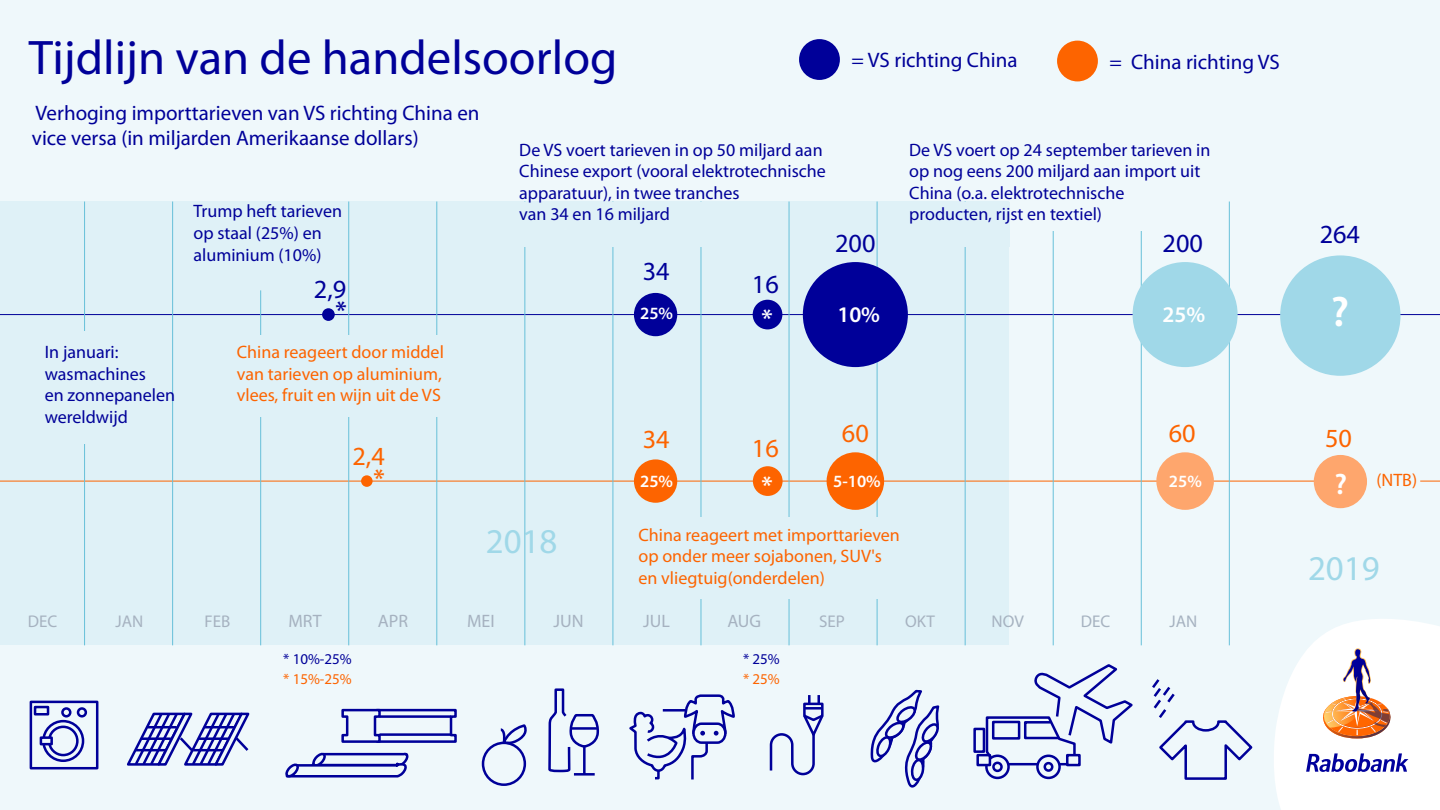
<style>
.page{position:relative;width:1440px;height:810px;background:#eff8fb}
.page>*{position:absolute;margin:0;border:0;box-sizing:border-box;transform-origin:0 0}
.t1{font:48.75px "Myriad Pro";color:#009}
.t2{font:600 42.83px "Myriad Pro";color:#fff}
.t3{font:34.88px "Myriad Pro";color:#a0d8e8}
.t4{font:600 29.55px "Myriad Pro";color:#fff}
.t5{font:26.25px "Myriad Pro";color:#009}
.t6{font:26.25px "Myriad Pro";color:#fd6400}
.t7{font:600 25.72px "Myriad Pro";color:#fff}
.t8{font:600 25.72px "Myriad Pro";color:#fd6400}
.t9{font:600 25.72px "Myriad Pro";color:#009}
.t10{font:600 22.35px "Myriad Pro";color:#fff}
.t11{font:21px/25.2px "Myriad Pro";color:#009}
.t12{font:18px/21.6px "Myriad Pro";color:#009}
.t13{font:18px/21.6px "Myriad Pro";color:#fd6400;text-align:justify}
.t14{font:18px "Myriad Pro";color:#a6b2c0}
.t15{font:600 17.25px "Myriad Pro";color:#fff}
.t16{font:17.02px "Myriad Pro";color:#a6b2c0}
.t17{font:15px "Myriad Pro";color:#009}
.t18{font:15px "Myriad Pro";color:#fd6400}
</style>
<div class="page">
<svg style="left:1274px;top:619px;width:166px;height:191px"></svg>
<div style="left:799px;top:39px;width:41px;height:41px;background:#009;border-radius:50%"></div>
<div style="left:1057px;top:41px;width:41px;height:40px;background:#fd6400;border-radius:50%"></div>
<svg style="left:341px;top:708px;width:116px;height:35px"></svg>
<hr style="left:380px;top:715px;width:71px;height:3px;background:#009">
<hr style="left:380px;top:733px;width:71px;height:3px;background:#009">
<svg style="left:629px;top:694px;width:106px;height:86px"></svg>
<div style="left:30px;top:701px;width:68px;height:68px;background:#eff8fb;border:3px solid #009"></div>
<svg style="left:34px;top:706px;width:15px;height:10px"></svg>
<div style="left:61px;top:707px;width:11px;height:11px;border:3px solid #009;border-radius:50%"></div>
<div style="left:77px;top:707px;width:10px;height:11px;border:3px solid #009;border-radius:50%"></div>
<svg style="left:43px;top:721px;width:40px;height:40px"></svg>
<div style="left:42px;top:720px;width:42px;height:42px;border:3px solid #009;border-radius:50%"></div>
<div style="left:49px;top:727px;width:28px;height:28px;background:#eff8fb;border-radius:50%"></div>
<div style="left:48px;top:726px;width:31px;height:30px;border:3px solid #009;border-radius:50%"></div>
<svg style="left:40px;top:736px;width:13px;height:9px"></svg>
<hr style="left:574px;top:773px;width:21px;height:3px;background:#009">
<svg style="left:548px;top:688px;width:51px;height:86px"></svg>
<hr style="left:572px;top:727px;width:25px;height:3px;background:#009">
<svg style="left:870px;top:201px;width:72px;height:587px"></svg>
<div style="left:482px;top:742px;width:44px;height:44px;border:3px solid #009;border-radius:50%"></div>
<svg style="left:498px;top:724px;width:29px;height:30px"></svg>
<svg style="left:769px;top:695px;width:55px;height:81px"></svg>
<hr style="left:804px;top:707px;width:18px;height:3px;background:#009">
<div style="left:0;top:202px;width:1008px;height:443px;background:#dff1f7"></div>
<hr style="left:0;top:314px;width:1440px;height:1px;background:#009">
<svg style="left:1420px;top:481px;width:20px;height:1px"></svg>
<hr style="left:0;top:481px;width:1321px;height:1px;background:#fd6400">
<svg style="left:285px;top:752px;width:124px;height:26px"></svg>
<hr style="left:84px;top:202px;width:1px;height:443px;background:#67c0d9">
<hr style="left:172px;top:202px;width:1px;height:443px;background:#67c0d9">
<hr style="left:260px;top:290px;width:1px;height:355px;background:#67c0d9">
<hr style="left:348px;top:202px;width:1px;height:443px;background:#67c0d9">
<hr style="left:437px;top:202px;width:1px;height:443px;background:#67c0d9">
<hr style="left:525px;top:202px;width:1px;height:443px;background:#67c0d9">
<hr style="left:613px;top:202px;width:1px;height:443px;background:#67c0d9">
<hr style="left:701px;top:202px;width:1px;height:443px;background:#67c0d9">
<hr style="left:789px;top:202px;width:1px;height:443px;background:#67c0d9">
<hr style="left:877px;top:202px;width:1px;height:443px;background:#67c0d9">
<hr style="left:965px;top:202px;width:1px;height:443px;background:#67c0d9">
<hr style="left:1053px;top:202px;width:1px;height:443px;background:#67c0d9">
<hr style="left:1141px;top:202px;width:1px;height:443px;background:#67c0d9">
<hr style="left:1229px;top:202px;width:1px;height:443px;background:#67c0d9">
<svg style="left:127px;top:712px;width:123px;height:54px"></svg>
<div style="left:43px;top:331px;width:70px;height:113px;background:#dff1f7"></div>
<div style="left:215px;top:335px;width:253px;height:81px;background:#dff1f7"></div>
<div style="left:628px;top:518px;width:287px;height:81px;background:#dff1f7"></div>
<div style="left:480px;top:202px;width:287px;height:45px;background:#dff1f7"></div>
<div style="left:887px;top:202px;width:122px;height:44px;background:#dff1f7"></div>
<div style="left:1016px;top:164px;width:164px;height:66px;background:#eff8fb"></div>
<div style="left:361px;top:475px;width:12px;height:12px;background:#fd6400;border-radius:6px"></div>
<div style="left:634px;top:459px;width:43px;height:44px;background:#fd6400;border-radius:22px"></div>
<div style="left:753px;top:466px;width:30px;height:30px;background:#fd6400;border-radius:15px"></div>
<div style="left:322px;top:308px;width:13px;height:13px;background:#009;border-radius:6px"></div>
<div style="left:634px;top:293px;width:43px;height:43px;background:#009;border-radius:22px"></div>
<div style="left:753px;top:300px;width:29px;height:29px;background:#009;border-radius:15px"></div>
<div style="left:803px;top:262px;width:105px;height:105px;background:#009;border-radius:53px"></div>
<div style="left:1133px;top:262px;width:105px;height:105px;background:#a0d8e8;border-radius:50%"></div>
<div style="left:827px;top:452px;width:57px;height:58px;background:#fd6400;border-radius:29px"></div>
<div style="left:1280px;top:255px;width:121px;height:121px;background:#a0d8e8;border-radius:50%"></div>
<div style="left:1156px;top:452px;width:58px;height:58px;background:#fea66d;border-radius:29px"></div>
<svg style="left:1037px;top:756px;width:23px;height:22px"></svg>
<div style="left:1036px;top:755px;width:25px;height:24px;border:3px solid #009;border-radius:50%"></div>
<div style="left:1045px;top:763px;width:7px;height:8px;background:#eff8fb;border-radius:50%"></div>
<div style="left:1044px;top:762px;width:9px;height:10px;border:3px solid #009;border-radius:50%"></div>
<svg style="left:986px;top:756px;width:23px;height:22px"></svg>
<div style="left:985px;top:755px;width:25px;height:24px;border:3px solid #009;border-radius:50%"></div>
<div style="left:993px;top:763px;width:9px;height:8px;background:#eff8fb;border-radius:50%"></div>
<div style="left:992px;top:762px;width:11px;height:10px;border:3px solid #009;border-radius:50%"></div>
<div style="left:973px;top:728px;width:12px;height:25px;background:#eff8fb;border:3px solid #009"></div>
<div style="left:976px;top:754px;width:15px;height:12px;background:#eff8fb;border:3px solid #009"></div>
<svg style="left:984px;top:664px;width:149px;height:103px"></svg>
<div style="left:992px;top:721px;width:28px;height:19px;background:#eff8fb;border:3px solid #009"></div>
<svg style="left:1152px;top:679px;width:101px;height:101px"></svg>
<div style="left:1314px;top:455px;width:53px;height:53px;background:#fea66d;border-radius:50%"></div>
<h1 class="t1" style="left:29px;top:28px;width:590px">Tijdlijn van de handelsoorlog</h1>
<p class="t11" style="left:32px;top:100px;width:449px">Verhoging importtarieven van VS richting China en vice versa (in miljarden Amerikaanse dollars)</p>
<p class="t11" style="left:852px;top:47px;width:167px">= VS richting China</p>
<p class="t11" style="left:1110px;top:49px;width:172px">= China richting VS</p>
<p class="t12" style="left:519px;top:138px;width:308px">De VS voert tarieven in op 50 miljard aan Chinese export (vooral elektrotechnische apparatuur), in twee tranches<br>van 34 en 16 miljard</p>
<p class="t12" style="left:909px;top:138px;width:303px">De VS voert op 24 september tarieven in op nog eens 200 miljard aan import uit China (o.a. elektrotechnische producten, rijst en textiel)</p>
<p class="t12" style="left:194px;top:200px;width:150px">Trump heft tarieven op staal (25%) en aluminium (10%)</p>
<h3 class="t5" style="left:835px;top:227px;width:42px">200</h3>
<h3 class="t5" style="left:1163px;top:227px;width:42px">200</h3>
<h3 class="t5" style="left:643px;top:255px;width:28px">34</h3>
<h3 class="t5" style="left:752px;top:268px;width:28px">16</h3>
<h3 class="t5" style="left:314px;top:273px;width:34px">2,9</h3>
<h3 class="t9" style="left:335px;top:294px;width:13px">*</h3>
<p class="t15" style="left:640px;top:302px;width:34px">25%</p>
<p class="t10" style="left:837px;top:301px;width:44px">10%</p>
<p class="t10" style="left:1163px;top:301px;width:44px">25%</p>
<h3 class="t7" style="left:762px;top:302px;width:13px">*</h3>
<h3 class="t5" style="left:1320px;top:218px;width:42px">264</h3>
<h2 class="t2" style="left:1331px;top:284px;width:20px">?</h2>
<p class="t12" style="left:45px;top:341px;width:132px">In januari: wasmachines<br>en zonnepanelen wereldwijd</p>
<p class="t13" style="left:237px;top:341px;width:209px">China reageert door middel van tarieven op aluminium, vlees, fruit en wijn uit de VS</p>
<h3 class="t6" style="left:353px;top:440px;width:34px">2,4</h3>
<h3 class="t8" style="left:374px;top:462px;width:13px">*</h3>
<h3 class="t6" style="left:643px;top:423px;width:28px">34</h3>
<h3 class="t6" style="left:752px;top:432px;width:28px">16</h3>
<h3 class="t6" style="left:842px;top:417px;width:28px">60</h3>
<p class="t15" style="left:640px;top:470px;width:34px">25%</p>
<p class="t15" style="left:833px;top:470px;width:49px">5-10%</p>
<h3 class="t7" style="left:762px;top:469px;width:13px">*</h3>
<h3 class="t6" style="left:1169px;top:417px;width:28px">60</h3>
<h3 class="t6" style="left:1325px;top:422px;width:28px">50</h3>
<p class="t15" style="left:1169px;top:470px;width:34px">25%</p>
<h3 class="t4" style="left:1334px;top:465px;width:14px">?</h3>
<p class="t13" style="left:1376px;top:469px;width:42px">(NTB)</p>
<h3 class="t3" style="left:486px;top:520px;width:73px">2018</h3>
<p class="t13" style="left:638px;top:523px;width:263px;text-align:left">China reageert met importtarieven op onder meer sojabonen, SUV's en vliegtuig(onderdelen)</p>
<p class="t16" style="left:28px;top:610px;width:31px">DEC</p>
<p class="t16" style="left:116px;top:610px;width:29px">JAN</p>
<p class="t16" style="left:204px;top:610px;width:27px">FEB</p>
<p class="t14" style="left:554px;top:609px;width:32px">JUN</p>
<p class="t14" style="left:643px;top:609px;width:28px">JUL</p>
<p class="t14" style="left:727px;top:609px;width:35px">AUG</p>
<p class="t16" style="left:819px;top:610px;width:27px">SEP</p>
<p class="t16" style="left:905px;top:610px;width:31px">OKT</p>
<p class="t16" style="left:992px;top:610px;width:34px">NOV</p>
<p class="t16" style="left:1081px;top:610px;width:31px">DEC</p>
<p class="t16" style="left:1169px;top:610px;width:29px">JAN</p>
<p class="t14" style="left:289px;top:609px;width:35px">MRT</p>
<p class="t14" style="left:378px;top:609px;width:32px">APR</p>
<p class="t14" style="left:467px;top:609px;width:29px">MEI</p>
<p class="t17" style="left:283px;top:650px;width:70px">* 10%-25%</p>
<p class="t18" style="left:283px;top:669px;width:70px">* 15%-25%</p>
<p class="t17" style="left:743px;top:650px;width:38px">* 25%</p>
<p class="t18" style="left:743px;top:669px;width:38px">* 25%</p>
<h3 class="t3" style="left:1308px;top:547px;width:73px">2019</h3>
</div>
